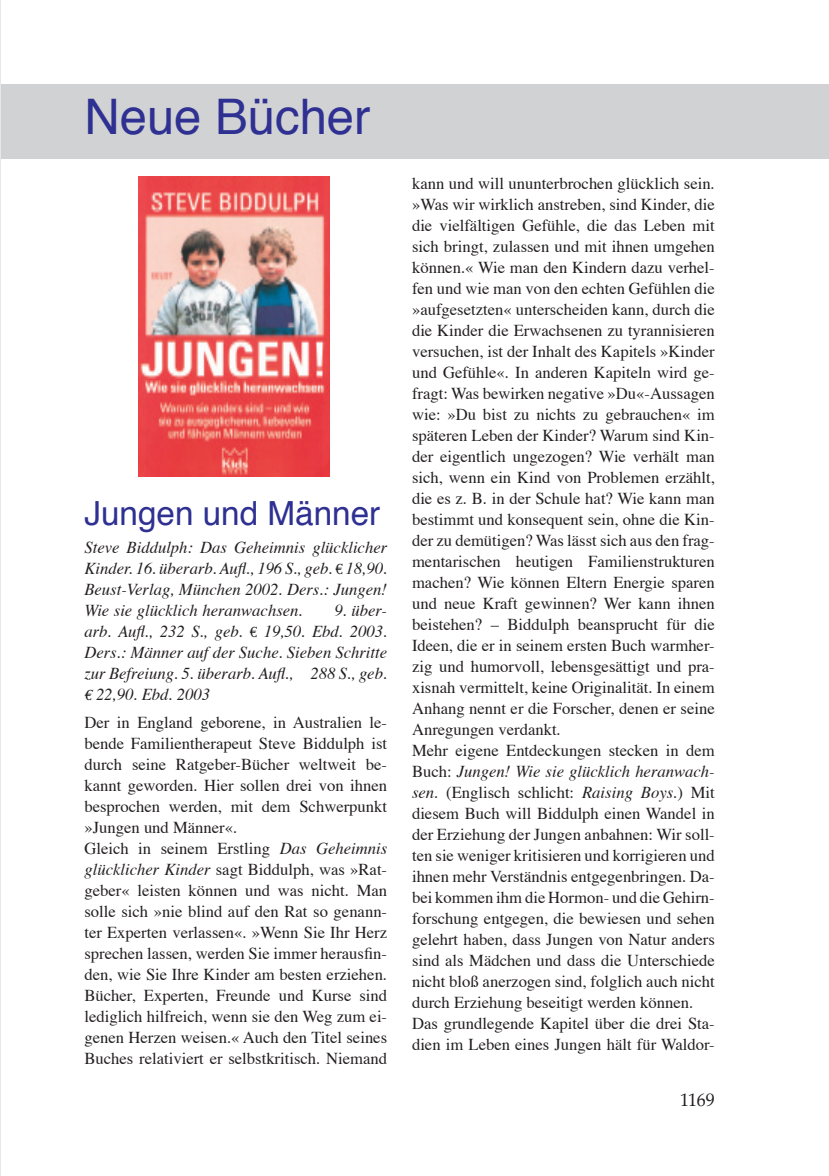
<style>
.page{position:relative;width:829px;height:1176px;background:#fff}
.page>*{position:absolute;margin:0;border:0;box-sizing:border-box;transform-origin:0 0}
.t1{font:49px "Helvetica";color:#2e3092}
.t2{font:33.25px "Helvetica";color:#2e3092}
.t3{font:17.85px "Palatino";color:#231f20}
.t4{font:16.62px/21px "Times";color:#231f20}
.t5{font:italic 16.62px/21px "Times";color:#231f20;text-align:justify}
.s1{font-style:italic}
</style>
<div class="page">
<div style="left:1px;top:84px;width:827px;height:75px;background:#d1d2d4"></div>
<img style="left:138px;top:176px;width:191px;height:301px">
<hr style="left:0;top:0;width:1px;height:1176px;background:#e6e7e9">
<h1 class="t1" style="left:84px;top:75px;width:287px">Neue Bücher</h1>
<h2 class="t2" style="left:84px;top:485px;width:297px">Jungen und Männer</h2>
<p class="t5" style="left:84px;top:536px;width:304px">Steve Biddulph: Das Geheimnis glücklicher Kinder. 16. überarb. Aufl., 196 S., geb. 18,90.<br>Beust-Verlag, München 2002. Ders.: Jungen!<br>Wie sie glücklich heranwachsen.</p>
<p class="t5" style="left:334px;top:599px;width:54px">9. über-</p>
<p class="t5" style="left:84px;top:620px;width:160px">arb. Aufl., 232 S., geb.</p>
<p class="t5" style="left:264px;top:620px;width:125px">19,50. Ebd. 2003.</p>
<p class="t5" style="left:84px;top:641px;width:304px">Ders.: Männer auf der Suche. Sieben Schritte</p>
<p class="t5" style="left:84px;top:662px;width:304px">zur Befreiung. 5. überarb. Aufl., 288 S., geb.</p>
<p class="t5" style="left:96px;top:683px;width:116px">22,90. Ebd. 2003</p>
<p class="t4" style="left:84px;top:711px;width:304px">Der in England geborene, in Australien le&shy;bende Familientherapeut Steve Biddulph ist durch seine Ratgeber-Bücher weltweit be&shy;kannt geworden. Hier sollen drei von ihnen besprochen werden, mit dem Schwerpunkt »Jungen und Männer«.<br>Gleich in seinem Erstling <span class="s1">Das Geheimnis glücklicher Kinder</span> sagt Biddulph, was »Rat&shy;geber« leisten können und was nicht. Man solle sich »nie blind auf den Rat so genann&shy;ter Experten verlassen«. »Wenn Sie Ihr Herz sprechen lassen, werden Sie immer herausfin&shy;den, wie Sie Ihre Kinder am besten erziehen.<br>Bücher, Experten, Freunde und Kurse sind lediglich hilfreich, wenn sie den Weg zum ei&shy;genen Herzen weisen.« Auch den Titel seines Buches relativiert er selbstkritisch. Niemand</p>
<p class="t4" style="left:412px;top:171px;width:304px">kann und will ununterbrochen glücklich sein. »Was wir wirklich anstreben, sind Kinder, die die vielfältigen Gefühle, die das Leben mit sich bringt, zulassen und mit ihnen umgehen können.« Wie man den Kindern dazu verhel&shy;fen und wie man von den echten Gefühlen die »aufgesetzten« unterscheiden kann, durch die die Kinder die Erwachsenen zu tyrannisieren versuchen, ist der Inhalt des Kapitels »Kinder und Gefühle«. In anderen Kapiteln wird ge&shy;fragt: Was bewirken negative »Du«-Aussagen wie: »Du bist zu nichts zu gebrauchen« im späteren Leben der Kinder? Warum sind Kin&shy;der eigentlich ungezogen? Wie verhält man sich, wenn ein Kind von Problemen erzählt, die es z. B. in der Schule hat? Wie kann man bestimmt und konsequent sein, ohne die Kin&shy;der zu demütigen? Was lässt sich aus den frag&shy;mentarischen heutigen Familienstrukturen machen? Wie können Eltern Energie sparen und neue Kraft gewinnen? Wer kann ihnen beistehen? – Biddulph beansprucht für die Ideen, die er in seinem ersten Buch warmher&shy;zig und humorvoll, lebensgesättigt und pra&shy;xisnah vermittelt, keine Originalität. In einem Anhang nennt er die Forscher, denen er seine Anregungen verdankt.<br>Mehr eigene Entdeckungen stecken in dem Buch: <span class="s1">Jungen! Wie sie glücklich heranwach&shy;sen.</span> (Englisch schlicht: <span class="s1">Raising Boys.</span>) Mit diesem Buch will Biddulph einen Wandel in der Erziehung der Jungen anbahnen: Wir soll&shy;ten sie weniger kritisieren und korrigieren und ihnen mehr Verständnis entgegenbringen. Da&shy;bei kommen ihm die Hormon- und die Gehirn&shy;forschung entgegen, die bewiesen und sehen gelehrt haben, dass Jungen von Natur anders sind als Mädchen und dass die Unterschiede nicht bloß anerzogen sind, folglich auch nicht durch Erziehung beseitigt werden können.<br>Das grundlegende Kapitel über die drei Sta&shy;dien im Leben eines Jungen hält für Waldor-</p>
<p class="t3" style="left:680px;top:1088px;width:36px">1169</p>
</div>
